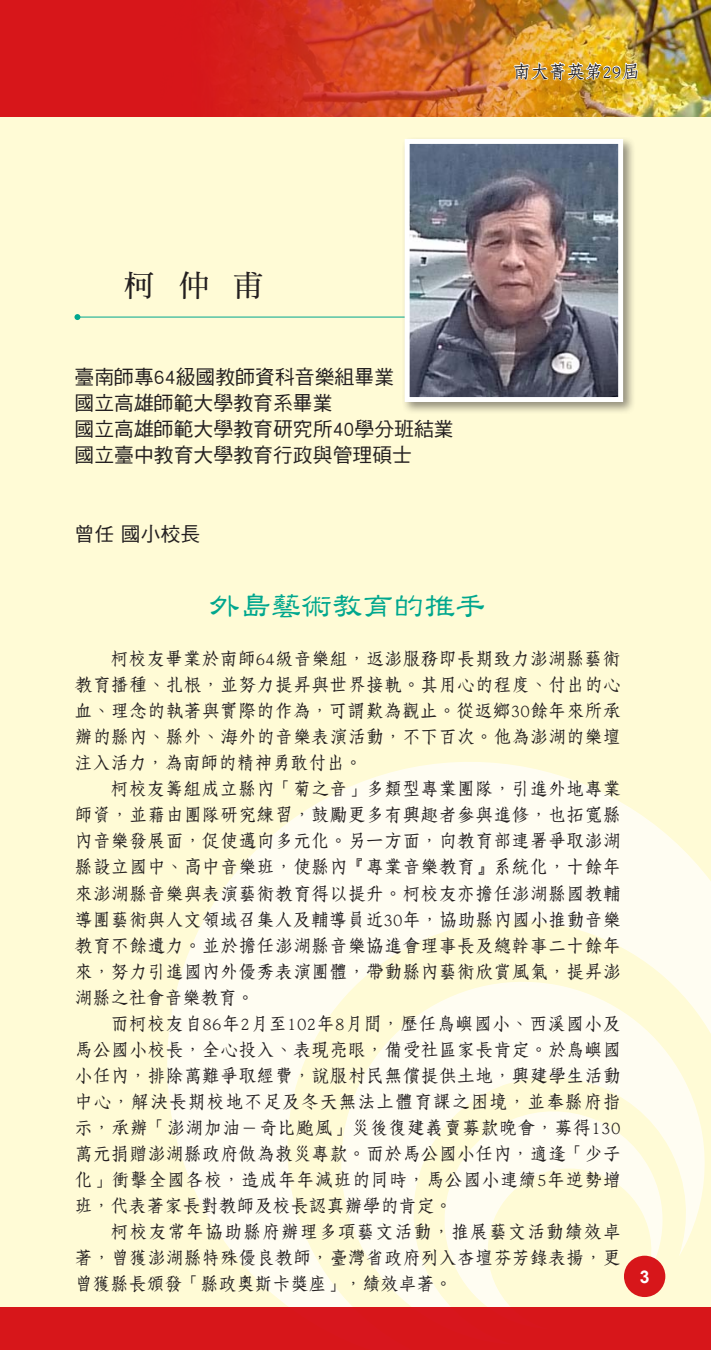
<style>
.page{position:relative;width:715px;height:1350px;background:#fff}
.page>*{position:absolute;margin:0;border:0;box-sizing:border-box;transform-origin:0 0}
.t1{font:30.97px "DF Li Shu Std W5";color:#00a78e}
.t2{font:29.75px "DF Ming Std W7";color:#231f20}
.t3{font:19.78px/26.1px "DF Hei Std W5";color:#231f20}
.t4{font:18.03px/26.1px "DF Fang Song Std W6";letter-spacing:.01em;color:#231f20;text-align:justify}
.t5{font:700 17.5px "Arial";color:#fff}
</style>
<div class="page">
<div style="left:0;top:0;width:709px;height:1349px;background:#fffbd6"></div>
<div style="left:0;top:0;width:709px;height:117px;background:#d7171f"></div>
<img style="left:230px;top:0;width:479px;height:117px">
<svg style="left:167px;top:718px;width:544px;height:631px;fill:#fffdf2"></svg>
<svg style="left:315px;top:956px;width:396px;height:388px;fill:#fffdf2"></svg>
<svg style="left:429px;top:1095px;width:239px;height:212px"></svg>
<div style="left:0;top:1307px;width:709px;height:42px;background:#d7171f"></div>
<div style="left:623px;top:1255px;width:42px;height:41px;background:#d7171f;border-radius:50%"></div>
<img style="left:512px;top:31px;width:126px;height:66px">
<hr style="left:77px;top:317px;width:377px;height:1px;background:#00a78e">
<svg style="left:74px;top:314px;width:6px;height:6px"></svg>
<div style="left:401px;top:136px;width:235px;height:279px;background:#231f20;opacity:.5"></div>
<img style="left:410px;top:145px;width:207px;height:251px">
<div style="left:404px;top:139px;width:219px;height:263px;border:5px solid #fff"></div>
<p class="t4" style="left:512px;top:58px;width:128px">南大菁英第29屆</p>
<h2 class="t2" style="left:124px;top:269px;width:140px">柯 仲 甫</h2>
<p class="t3" style="left:74px;top:364px;width:380px">臺南師專64級國教師資科音樂組畢業<br>國立高雄師範大學教育系畢業<br>國立高雄師範大學教育研究所40學分班結業國立臺中教育大學教育行政與管理碩士</p>
<p class="t3" style="left:74px;top:520px;width:127px">曾任 國小校長</p>
<h1 class="t1" style="left:209px;top:589px;width:278px">外島藝術教育的推手</h1>
<p class="t4" style="left:74px;top:645px;width:547px;text-indent:36px">柯校友畢業於南師64級音樂組，返澎服務即長期致力澎湖縣藝術教育播種、扎根，並努力提昇與世界接軌。其用心的程度、付出的心血、理念的執著與實際的作為，可謂歎為觀止。從返鄉30餘年來所承辦的縣內、縣外、海外的音樂表演活動，不下百次。他為澎湖的樂壇注入活力，為南師的精神勇敢付出。</p>
<p class="t4" style="left:74px;top:775px;width:547px;text-indent:36px">柯校友籌組成立縣內「菊之音」多類型專業團隊，引進外地專業師資，並藉由團隊研究練習，鼓勵更多有興趣者參與進修，也拓寬縣內音樂發展面，促使邁向多元化。另一方面，向教育部連署爭取澎湖縣設立國中、高中音樂班，使縣內『專業音樂教育』系統化，十餘年來澎湖縣音樂與表演藝術教育得以提升。柯校友亦擔任澎湖縣國教輔導團藝術與人文領域召集人及輔導員近30年，協助縣內國小推動音樂教育不餘遺力。並於擔任澎湖縣音樂協進會理事長及總幹事二十餘年來，努力引進國內外優秀表演團體，帶動縣內藝術欣賞風氣，提昇澎湖縣之社會音樂教育。</p>
<p class="t4" style="left:74px;top:1009px;width:547px;text-indent:36px">而柯校友自86年2月至102年8月間，歷任鳥嶼國小、西溪國小及馬公國小校長，全心投入、表現亮眼，備受社區家長肯定。於鳥嶼國小任內，排除萬難爭取經費，說服村民無償提供土地，興建學生活動中心，解決長期校地不足及冬天無法上體育課之困境，並奉縣府指示，承辦「澎湖加油－奇比颱風」災後復建義賣募款晚會，募得130萬元捐贈澎湖縣政府做為救災專款。而於馬公國小任內，適逢「少子化」衝擊全國各校，造成年年減班的同時，馬公國小連續5年逆勢增班，代表著家長對教師及校長認真辦學的肯定。</p>
<p class="t4" style="left:74px;top:1218px;width:547px;text-indent:36px">柯校友常年協助縣府辦理多項藝文活動，推展藝文活動績效卓著，曾獲澎湖縣特殊優良教師，臺灣省政府列入杏壇芬芳錄表揚，更曾獲縣長頒發「縣政奧斯卡獎座」，績效卓著。</p>
<p class="t5" style="left:639px;top:1264px;width:11px">3</p>
</div>
